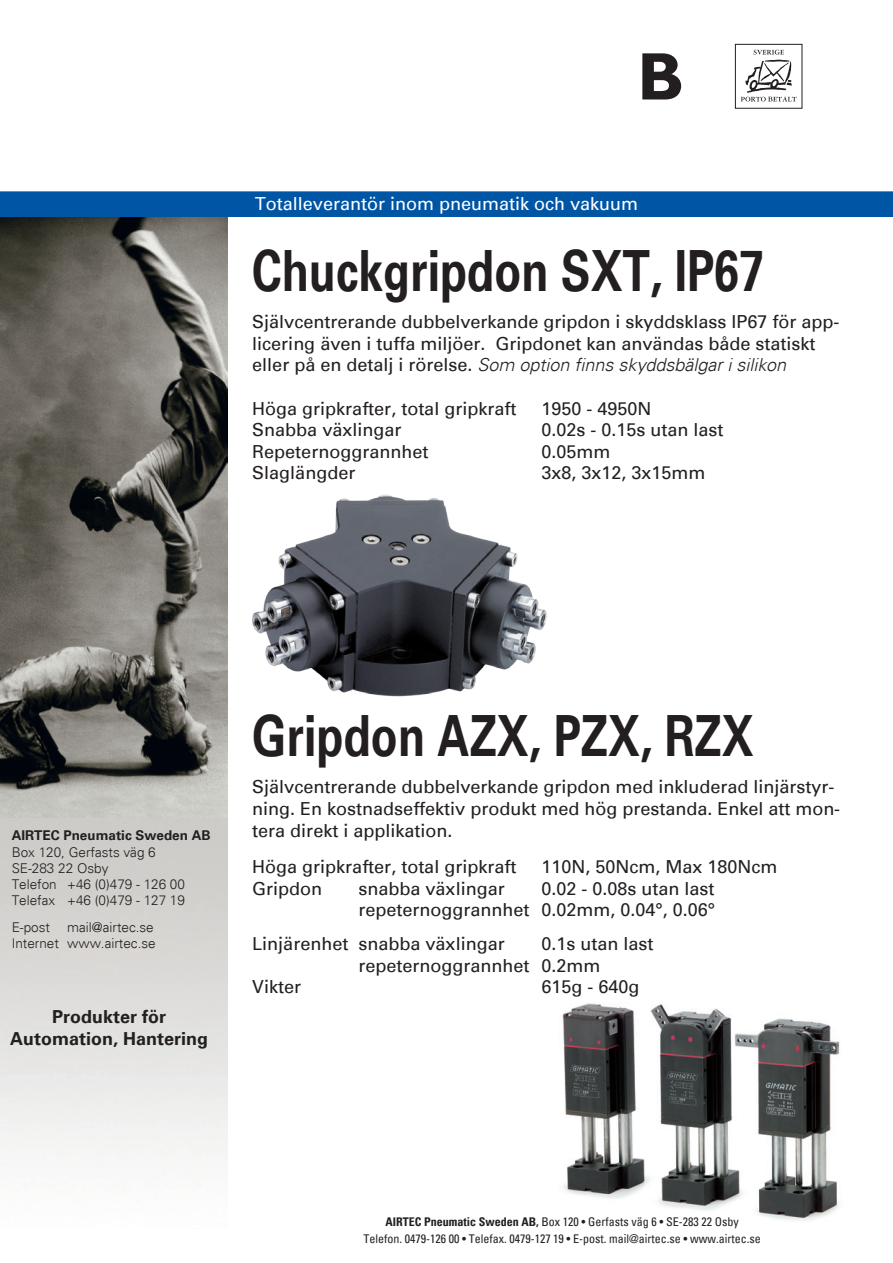
<style>
.page{position:relative;width:893px;height:1263px;background:#fff}
.page>*{position:absolute;margin:0;border:0;box-sizing:border-box;transform-origin:0 0}
.t1{font:700 57px "Univers";color:#231f20;scale:.78 1}
.t2{font:18px/21.6px "Univers";color:#231f20}
.t3{font:18px "Univers";color:#fff}
.t4{font:700 18px/21.6px "Univers";color:#231f20;text-align:center}
.t5{font:300 13.5px "Univers";color:#231f20}
.t6{font:700 13.5px "Univers";color:#231f20}
.t7{font:condensed 12px "Univers";color:#231f20}
.s1{font-family:"Univers LT";font-weight:300;font-style:italic}
.s2{font-weight:700}
</style>
<div class="page">
<img style="left:562px;top:1003px;width:278px;height:218px">
<div style="left:735px;top:44px;width:67px;height:64px;border:1px solid #231f20"></div>
<svg style="left:741px;top:50px;width:56px;height:52px"></svg>
<svg style="left:642px;top:53px;width:39px;height:46px"></svg>
<img style="left:0;top:217px;width:228px;height:944px">
<div style="left:0;top:191px;width:893px;height:26px;background:#0155a5"></div>
<img style="left:252px;top:494px;width:295px;height:203px">
<p class="t3" style="left:255px;top:193px;width:385px">Totalleverantör inom pneumatik och vakuum</p>
<p class="t1" style="left:252px;top:237px;width:657px">Chuckgripdon SXT, IP67</p>
<p class="t2" style="left:252px;top:311px;width:589px">Självcentrerande dubbelverkande gripdon i skyddsklass IP67 för app&shy;licering även i tuffa miljöer. Gripdonet kan användas både statiskt eller på en detalj i rörelse. <span class="s1">Som option finns skyddsbälgar i silikon</span></p>
<p class="t2" style="left:252px;top:398px;width:266px">Höga gripkrafter, total gripkraft</p>
<p class="t2" style="left:541px;top:398px;width:112px">1950 - 4950N</p>
<p class="t2" style="left:252px;top:419px;width:151px">Snabba växlingar</p>
<p class="t2" style="left:541px;top:419px;width:184px">0.02s - 0.15s utan last</p>
<p class="t2" style="left:252px;top:441px;width:178px">Repeternoggrannhet</p>
<p class="t2" style="left:541px;top:441px;width:71px">0.05mm</p>
<p class="t2" style="left:252px;top:463px;width:105px">Slaglängder</p>
<p class="t2" style="left:541px;top:463px;width:166px">3x8, 3x12, 3x15mm</p>
<p class="t6" style="left:12px;top:828px;width:200px">AIRTEC Pneumatic Sweden AB</p>
<p class="t5" style="left:12px;top:844px;width:146px">Box 120, Gerfasts väg 6</p>
<p class="t5" style="left:12px;top:860px;width:98px">SE-283 22 Osby</p>
<p class="t5" style="left:12px;top:876px;width:175px">Telefon +46 (0)479 - 126 00</p>
<p class="t5" style="left:12px;top:892px;width:175px">Telefax +46 (0)479 - 127 19</p>
<p class="t5" style="left:12px;top:919px;width:40px">E-post</p>
<p class="t5" style="left:67px;top:919px;width:88px">mail@airtec.se</p>
<p class="t5" style="left:12px;top:935px;width:145px">Internet www.airtec.se</p>
<p class="t4" style="left:10px;top:1007px;width:200px">Produkter för<br>Automation, Hantering</p>
<p class="t1" style="left:252px;top:702px;width:644px">Gripdon AZX, PZX, RZX</p>
<p class="t2" style="left:252px;top:776px;width:589px">Självcentrerande dubbelverkande gripdon med inkluderad linjärstyr&shy;ning. En kostnadseffektiv produkt med hög prestanda. Enkel att mon&shy;tera direkt i applikation.</p>
<p class="t2" style="left:252px;top:856px;width:266px">Höga gripkrafter, total gripkraft</p>
<p class="t2" style="left:541px;top:856px;width:238px">110N, 50Ncm, Max 180Ncm</p>
<p class="t2" style="left:252px;top:878px;width:72px">Gripdon</p>
<p class="t2" style="left:359px;top:878px;width:148px">snabba växlingar</p>
<p class="t2" style="left:541px;top:878px;width:175px">0.02 - 0.08s utan last</p>
<p class="t2" style="left:359px;top:899px;width:358px">repeternoggrannhet 0.02mm, 0.04°, 0.06°</p>
<p class="t2" style="left:252px;top:933px;width:254px">Linjärenhet snabba växlingar</p>
<p class="t2" style="left:541px;top:933px;width:114px">0.1s utan last</p>
<p class="t2" style="left:359px;top:955px;width:243px">repeternoggrannhet 0.2mm</p>
<p class="t2" style="left:252px;top:976px;width:51px">Vikter</p>
<p class="t2" style="left:541px;top:976px;width:100px">615g - 640g</p>
<p class="t7" style="left:385px;top:1214px;width:355px"><span class="s2">AIRTEC Pneumatic Sweden AB,</span> Box 120 • Gerfasts väg 6 • SE-283 22 Osby</p>
<p class="t7" style="left:363px;top:1231px;width:399px">Telefon. 0479-126 00 • Telefax. 0479-127 19 • E-post. mail@airtec.se • www.airtec.se</p>
</div>
